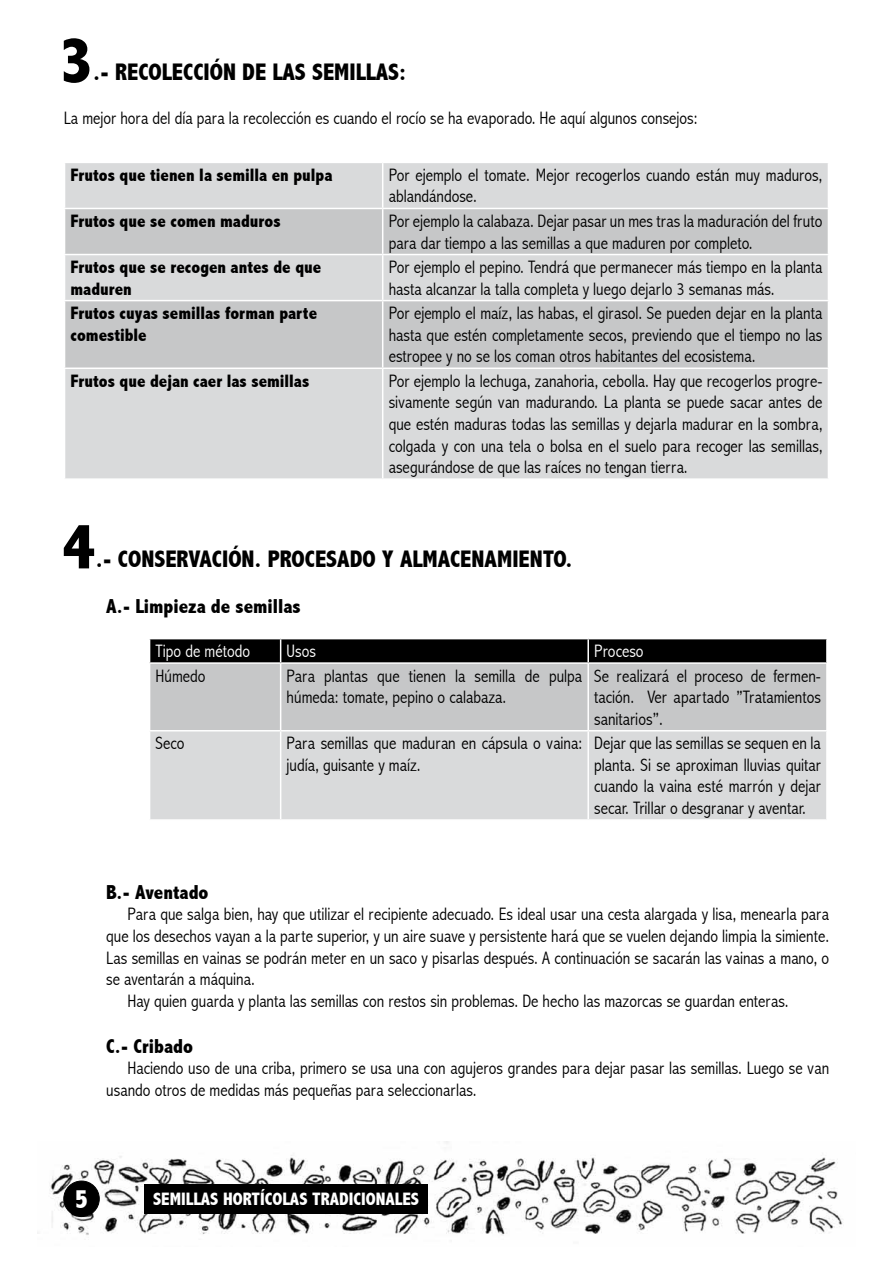
<style>
.page{position:relative;width:893px;height:1263px;background:#fff}
.page>*{position:absolute;margin:0;border:0;box-sizing:border-box;transform-origin:0 0}
.t1{font:800 condensed 66.3px "Abadi";color:#000}
.t2{font:800 condensed 27px "Abadi";color:#fff}
.t3{font:800 condensed 24px "Abadi";color:#000}
.t4{font:800 condensed 20.25px "Abadi";color:#000}
.t5{font:300 condensed 18px/21.6px "Abadi";color:#000}
.t6{font:800 condensed 18px/21.6px "Abadi";color:#000}
.t7{font:800 condensed 18px "Abadi";color:#fff}
.t8{font:300 condensed 18px "Abadi";color:#fff}
</style>
<div class="page">
<div style="left:65px;top:163px;width:763px;height:315px;background:#d9dadb"></div>
<svg style="left:65px;top:209px;width:763px;height:158px;background:#cbcccd"></svg>
<hr style="left:382px;top:163px;width:1px;height:45px;background:#fff">
<hr style="left:64px;top:208px;width:319px;height:1px;background:#fff">
<hr style="left:383px;top:208px;width:446px;height:1px;background:#fff">
<hr style="left:382px;top:209px;width:1px;height:45px;background:#fff">
<hr style="left:64px;top:254px;width:319px;height:1px;background:#fff">
<hr style="left:383px;top:254px;width:446px;height:1px;background:#fff">
<hr style="left:382px;top:255px;width:1px;height:45px;background:#fff">
<hr style="left:64px;top:300px;width:319px;height:1px;background:#fff">
<hr style="left:383px;top:300px;width:446px;height:1px;background:#fff">
<hr style="left:382px;top:301px;width:1px;height:66px;background:#fff">
<hr style="left:64px;top:367px;width:319px;height:2px;background:#fff">
<hr style="left:383px;top:367px;width:446px;height:2px;background:#fff">
<hr style="left:382px;top:369px;width:1px;height:109px;background:#fff">
<div style="left:150px;top:664px;width:676px;height:66px;background:#c6c7c8"></div>
<div style="left:150px;top:731px;width:676px;height:88px;background:#d9dadb"></div>
<div style="left:149px;top:639px;width:677px;height:23px;background:#000"></div>
<hr style="left:587px;top:639px;width:2px;height:23px;background:#fff">
<hr style="left:280px;top:664px;width:1px;height:66px;background:#fff">
<hr style="left:587px;top:664px;width:2px;height:66px;background:#fff">
<hr style="left:280px;top:731px;width:1px;height:88px;background:#fff">
<hr style="left:587px;top:731px;width:2px;height:88px;background:#fff">
<img style="left:37px;top:1141px;width:806px;height:94px">
<div style="left:145px;top:1184px;width:283px;height:29px;background:#000"></div>
<div style="left:64px;top:1181px;width:35px;height:35px;background:#000;border-radius:50%"></div>
<div style="left:64px;top:1181px;width:35px;height:36px;border:1px solid #000;border-radius:50%"></div>
<h1 class="t1" style="left:59px;top:22px;width:35px">3</h1>
<h3 class="t3" style="left:93px;top:58px;width:46px">.- Recolección</h3>
<h3 class="t3" style="left:242px;top:58px;width:82px">delas semillas</h3>
<h3 class="t3" style="left:399px;top:58px;width:9px">:</h3>
<p class="t5" style="left:64px;top:107px;width:635px">La mejor hora del día para la recolección es cuando el rocío se ha evaporado. He aquí algunos consejos:</p>
<p class="t6" style="left:71px;top:164px;width:263px">Frutos que tienen la semilla en pulpa</p>
<p class="t5" style="left:389px;top:164px;width:435px">Por ejemplo el tomate. Mejor recogerlos cuando están muy maduros, ablandándose.</p>
<p class="t6" style="left:71px;top:210px;width:212px">Frutos que se comen maduros</p>
<p class="t5" style="left:389px;top:210px;width:435px">Por ejemplo la calabaza. Dejar pasar un mes tras la maduración del fruto para dar tiempo a las semillas a que maduren por completo.</p>
<p class="t6" style="left:71px;top:256px;width:252px">Frutos que se recogen antes de que maduren</p>
<p class="t5" style="left:389px;top:256px;width:435px">Por ejemplo el pepino. Tendrá que permanecer más tiempo en la planta hasta alcanzar la talla completa y luego dejarlo 3 semanas más.</p>
<p class="t6" style="left:71px;top:302px;width:248px">Frutos cuyas semillas forman parte comestible</p>
<p class="t5" style="left:389px;top:302px;width:435px;text-align:justify">Por ejemplo el maíz, las habas, el girasol. Se pueden dejar en la planta hasta que estén completamente secos, previendo que el tiempo no las estropee y no se los coman otros habitantes del ecosistema.</p>
<p class="t6" style="left:71px;top:370px;width:240px">Frutos que dejan caer las semillas</p>
<p class="t5" style="left:389px;top:370px;width:435px;text-align:justify">Por ejemplo la lechuga, zanahoria, cebolla. Hay que recogerlos progre&shy;sivamente según van madurando. La planta se puede sacar antes de que estén maduras todas las semillas y dejarla madurar en la sombra, colgada y con una tela o bolsa en el suelo para recoger las semillas, asegurándose de que las raíces no tengan tierra.</p>
<h1 class="t1" style="left:62px;top:508px;width:35px">4</h1>
<h3 class="t3" style="left:96px;top:545px;width:45px">.- Conservación</h3>
<h3 class="t3" style="left:255px;top:545px;width:38px">. Procesado</h3>
<h3 class="t3" style="left:382px;top:545px;width:31px">y almacenamiento</h3>
<h3 class="t3" style="left:566px;top:545px;width:9px">.</h3>
<p class="t4" style="left:106px;top:594px;width:196px">A.- Limpieza de semillas</p>
<p class="t8" style="left:156px;top:641px;width:96px">Tipo de método</p>
<p class="t8" style="left:287px;top:641px;width:31px">Usos</p>
<p class="t8" style="left:594px;top:641px;width:51px">Proceso</p>
<p class="t5" style="left:156px;top:665px;width:52px">Húmedo</p>
<p class="t5" style="left:287px;top:665px;width:297px">Para plantas que tienen la semilla de pulpa húmeda: tomate, pepino o calabaza.</p>
<p class="t5" style="left:594px;top:665px;width:228px;text-align:justify">Se realizará el proceso de fermen&shy;tación. Ver apartado ”Tratamientos sanitarios”.</p>
<p class="t5" style="left:156px;top:732px;width:30px">Seco</p>
<p class="t5" style="left:287px;top:732px;width:297px">Para semillas que maduran en cápsula o vaina: judía, guisante y maíz.</p>
<p class="t5" style="left:594px;top:732px;width:228px;text-align:justify">Dejar que las semillas se sequen en la planta. Si se aproximan lluvias quitar cuando la vaina esté marrón y dejar secar. Trillar o desgranar y aventar.</p>
<p class="t4" style="left:106px;top:880px;width:104px">B.- Aventado</p>
<p class="t5" style="left:128px;top:904px;width:703px">Para que salga bien, hay que utilizar el recipiente adecuado. Es ideal usar una cesta alargada y lisa, menearla para</p>
<p class="t5" style="left:106px;top:925px;width:724px">que los desechos vayan a la parte superior, y un aire suave y persistente hará que se vuelen dejando limpia la simiente.</p>
<p class="t5" style="left:106px;top:947px;width:724px">Las semillas en vainas se podrán meter en un saco y pisarlas después. A continuación se sacarán las vainas a mano, o</p>
<p class="t5" style="left:106px;top:968px;width:150px">se aventarán a máquina.</p>
<p class="t5" style="left:128px;top:990px;width:662px">Hay quien guarda y planta las semillas con restos sin problemas. De hecho las mazorcas se guardan enteras.</p>
<p class="t4" style="left:106px;top:1034px;width:88px">C.- Cribado</p>
<p class="t5" style="left:106px;top:1057px;width:724px;text-indent:21px">Haciendo uso de una criba, primero se usa una con agujeros grandes para dejar pasar las semillas. Luego se van usando otros de medidas más pequeñas para seleccionarlas.</p>
<h2 class="t2" style="left:75px;top:1183px;width:15px">5</h2>
<p class="t7" style="left:153px;top:1188px;width:267px">SEMILLAS HORTÍCOLAS TRADICIONALES</p>
</div>
